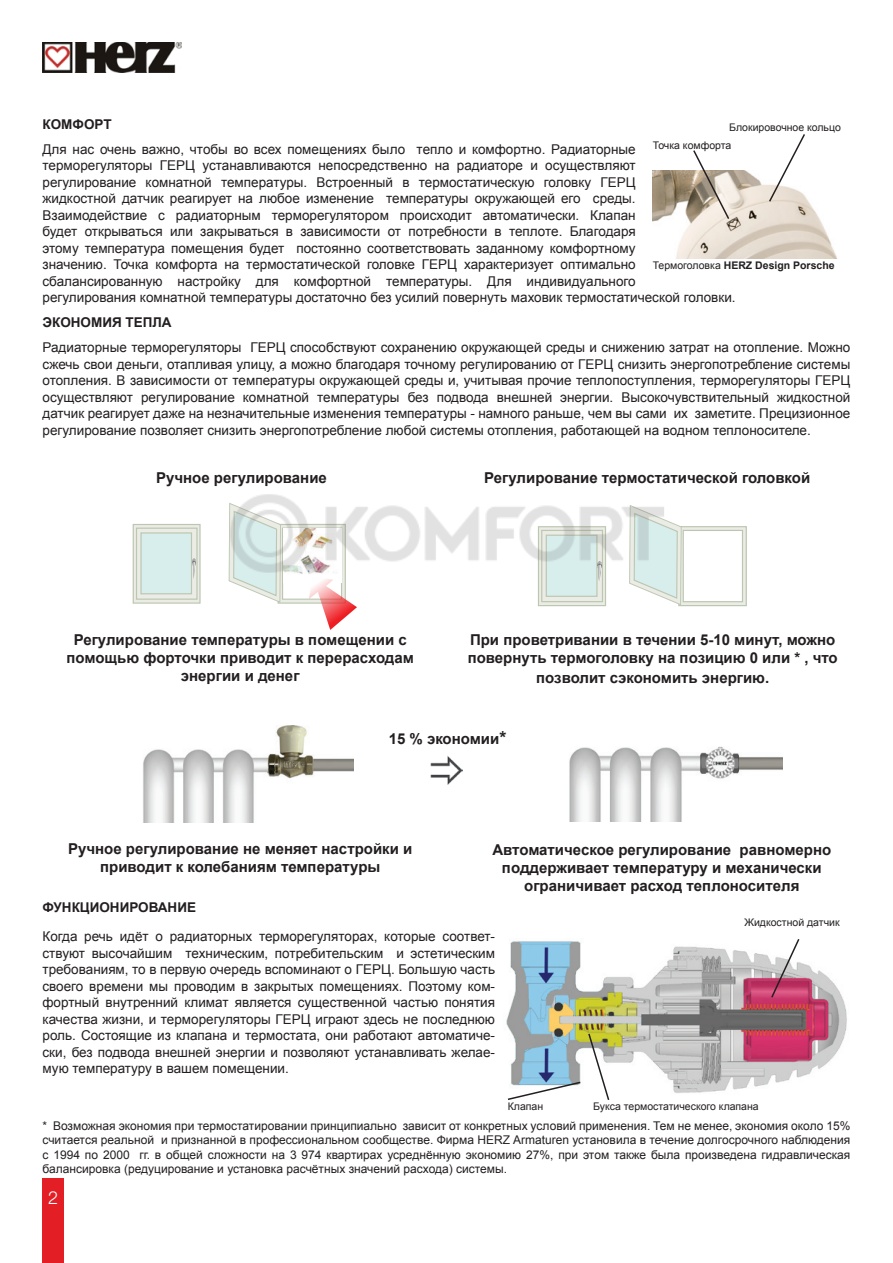
<style>
.page{position:relative;width:893px;height:1263px;background:#fff}
.page>*{position:absolute;margin:0;border:0;box-sizing:border-box;transform-origin:0 0}
.t1{font:300 18px "Helvetica Neue LT Std";color:#fff}
.t2{font:700 15px/18px "Arial";color:#231f20;text-align:center}
.t3{font:13.5px/16.5px "Arial";color:#231f20;text-align:justify}
.t4{font:700 13.5px "Arial";color:#231f20}
.t5{font:12px/14.4px "Arial";color:#231f20;text-align:justify}
.t6{font:10.5px "Arial";color:#231f20}
.t7{font:700 10.5px "Arial";color:#231f20}
.t8{font:700 7.2px "Helvetica Neue LT Std";color:#ee1d23}
.s1{font-weight:400}
.s2{font-size:18px}
</style>
<div class="page">
<div style="left:43px;top:1178px;width:21px;height:85px;background:#e31e25"></div>
<img style="left:43px;top:43px;width:139px;height:30px">
<img style="left:653px;top:170px;width:185px;height:89px">
<img style="left:143px;top:726px;width:211px;height:96px">
<div style="left:133px;top:524px;width:67px;height:79px;background:linear-gradient(to right,#ebece5,#ecece6)"></div>
<div style="left:133px;top:524px;width:68px;height:80px;border:1px solid #bcc7b1"></div>
<div style="left:136px;top:528px;width:61px;height:71px;background:#ecece6"></div>
<div style="left:136px;top:528px;width:62px;height:72px;border:1px solid #bcc7b1"></div>
<div style="left:141px;top:533px;width:50px;height:61px;background:#d8eeed"></div>
<div style="left:140px;top:532px;width:52px;height:62px;border:1px solid #bcc7b1"></div>
<img style="left:192px;top:559px;width:4px;height:19px">
<svg style="left:233px;top:583px;width:48px;height:20px"></svg>
<svg style="left:309px;top:583px;width:48px;height:47px"></svg>
<div style="left:538px;top:527px;width:67px;height:79px;background:linear-gradient(to right,#ecece6,#ecece6)"></div>
<div style="left:538px;top:526px;width:68px;height:80px;border:1px solid #bcc7b1"></div>
<div style="left:542px;top:530px;width:60px;height:72px;background:#ecece6"></div>
<div style="left:541px;top:530px;width:62px;height:72px;border:1px solid #bcc7b1"></div>
<div style="left:546px;top:535px;width:51px;height:61px;background:#d8eeed"></div>
<div style="left:546px;top:535px;width:51px;height:62px;border:1px solid #bcc7b1"></div>
<div style="left:679px;top:527px;width:67px;height:79px;background:linear-gradient(to right,#e8e9e1,#e7e8e1)"></div>
<div style="left:678px;top:526px;width:69px;height:80px;border:1px solid #bcc7b1"></div>
<div style="left:683px;top:530px;width:59px;height:72px;background:#fff"></div>
<div style="left:683px;top:530px;width:60px;height:72px;border:1px solid #bcc7b1"></div>
<svg style="left:629px;top:522px;width:53px;height:83px"></svg>
<img style="left:431px;top:756px;width:31px;height:29px">
<img style="left:506px;top:941px;width:341px;height:152px">
<img style="left:569px;top:746px;width:214px;height:75px">
<svg style="left:770px;top:939px;width:31px;height:60px"></svg>
<svg style="left:768px;top:134px;width:38px;height:69px"></svg>
<svg style="left:692px;top:150px;width:39px;height:71px"></svg>
<svg style="left:506px;top:1032px;width:104px;height:68px"></svg>
<img style="left:228px;top:494px;width:442px;height:89px">
<p class="t4" style="left:43px;top:115px;width:71px">КОМФОРТ</p>
<p class="t3" style="left:43px;top:141px;width:695px;text-align:left">Для нас очень важно, чтобы во всех помещениях было тепло и комфортно. Радиаторные терморегуляторы ГЕРЦ устанавливаются непосредственно на радиаторе и осуществляют<br>регулирование комнатной температуры. Встроенный в термостатическую головку ГЕРЦ<br>жидкостной датчик реагирует на любое изменение температуры окружающей его среды.<br>Взаимодействие с радиаторным терморегулятором происходит автоматически. Клапан<br>будет открываться или закрываться в зависимости от потребности в теплоте. Благодаря<br>этому температура помещения будет постоянно соответствовать заданному комфортному<br>значению. Точка комфорта на термостатической головке ГЕРЦ характеризует оптимально сбалансированную настройку для комфортной температуры. Для индивидуального<br>регулирования комнатной температуры достаточно без усилий повернуть маховик термостатической головки.</p>
<p class="t4" style="left:43px;top:314px;width:131px">ЭКОНОМИЯ ТЕПЛА</p>
<p class="t3" style="left:43px;top:340px;width:809px">Радиаторные терморегуляторы ГЕРЦ способствуют сохранению окружающей среды и снижению затрат на отопление. Можно сжечь свои деньги, отапливая улицу, а можно благодаря точному регулированию от ГЕРЦ снизить энергопотребление системы отопления. В зависимости от температуры окружающей среды и, учитывая прочие теплопоступления, терморегуляторы ГЕРЦ осуществляют регулирование комнатной температуры без подвода внешней энергии. Высокочувствительный жидкостной датчик реагирует даже на незначительные изменения температуры - намного раньше, чем вы сами их заметите. Прецизионное регулирование позволяет снизить энергопотребление любой системы отопления, работающей на водном теплоносителе.</p>
<p class="t6" style="left:729px;top:121px;width:113px">Блокировочное кольцо</p>
<p class="t6" style="left:653px;top:139px;width:80px">Точка комфорта</p>
<p class="t7" style="left:653px;top:259px;width:183px"><span class="s1">Термоголовка</span> HERZ Design Porsche</p>
<p class="t2" style="left:156px;top:469px;width:172px">Ручное регулирование</p>
<p class="t2" style="left:484px;top:469px;width:328px">Регулирование термостатической головкой</p>
<p class="t2" style="left:67px;top:631px;width:349px">Регулирование температуры в помещении с помощью форточки приводит к перерасходам энергии и денег</p>
<p class="t8" style="left:354px;top:657px;width:5px">€</p>
<p class="t8" style="left:359px;top:659px;width:14px">€€€</p>
<p class="t2" style="left:468px;top:631px;width:372px;text-align:left">При проветривании в течении 5-10 минут, можно повернуть термоголовку на позицию 0 или * , что</p>
<p class="t2" style="left:536px;top:669px;width:235px">позволит сэкономить энергию.</p>
<p class="t2" style="left:389px;top:731px;width:119px">15 % экономии<span class="s2">*</span></p>
<p class="t2" style="left:68px;top:840px;width:346px">Ручное регулирование не меняет настройки и приводит к колебаниям температуры</p>
<p class="t2" style="left:492px;top:841px;width:340px">Автоматическое регулирование равномерно поддерживает температуру и механически ограничивает расход теплоносителя</p>
<p class="t4" style="left:43px;top:898px;width:155px">ФУНКЦИОНИРОВАНИЕ</p>
<p class="t3" style="left:43px;top:928px;width:454px">Когда речь идёт о радиаторных терморегуляторах, которые соответ&shy;ствуют высочайшим техническим, потребительским и эстетическим требованиям, то в первую очередь вспоминают о ГЕРЦ. Большую часть своего времени мы проводим в закрытых помещениях. Поэтому ком&shy;фортный внутренний климат является существенной частью понятия качества жизни, и терморегуляторы ГЕРЦ играют здесь не последнюю роль. Состоящие из клапана и термостата, они работают автоматиче&shy;ски, без подвода внешней энергии и позволяют устанавливать желае&shy;мую температуру в вашем помещении.</p>
<p class="t6" style="left:744px;top:915px;width:97px">Жидкостной датчик</p>
<p class="t6" style="left:508px;top:1099px;width:37px">Клапан</p>
<p class="t6" style="left:593px;top:1099px;width:167px">Букса термостатического клапана</p>
<p class="t5" style="left:43px;top:1118px;width:809px">* Возможная экономия при термостатировании принципиально зависит от конкретных условий применения. Тем не менее, экономия около 15% считается реальной и признанной в профессиональном сообществе. Фирма HERZ Armaturen установила в течение долгосрочного наблюдения с 1994 по 2000 гг. в общей сложности на 3 974 квартирах усреднённую экономию 27%, при этом также была произведена гидравлическая балансировка (редуцирование и установка расчётных значений расхода) системы.</p>
<h1 class="t1" style="left:48px;top:1187px;width:12px">2</h1>
</div>
